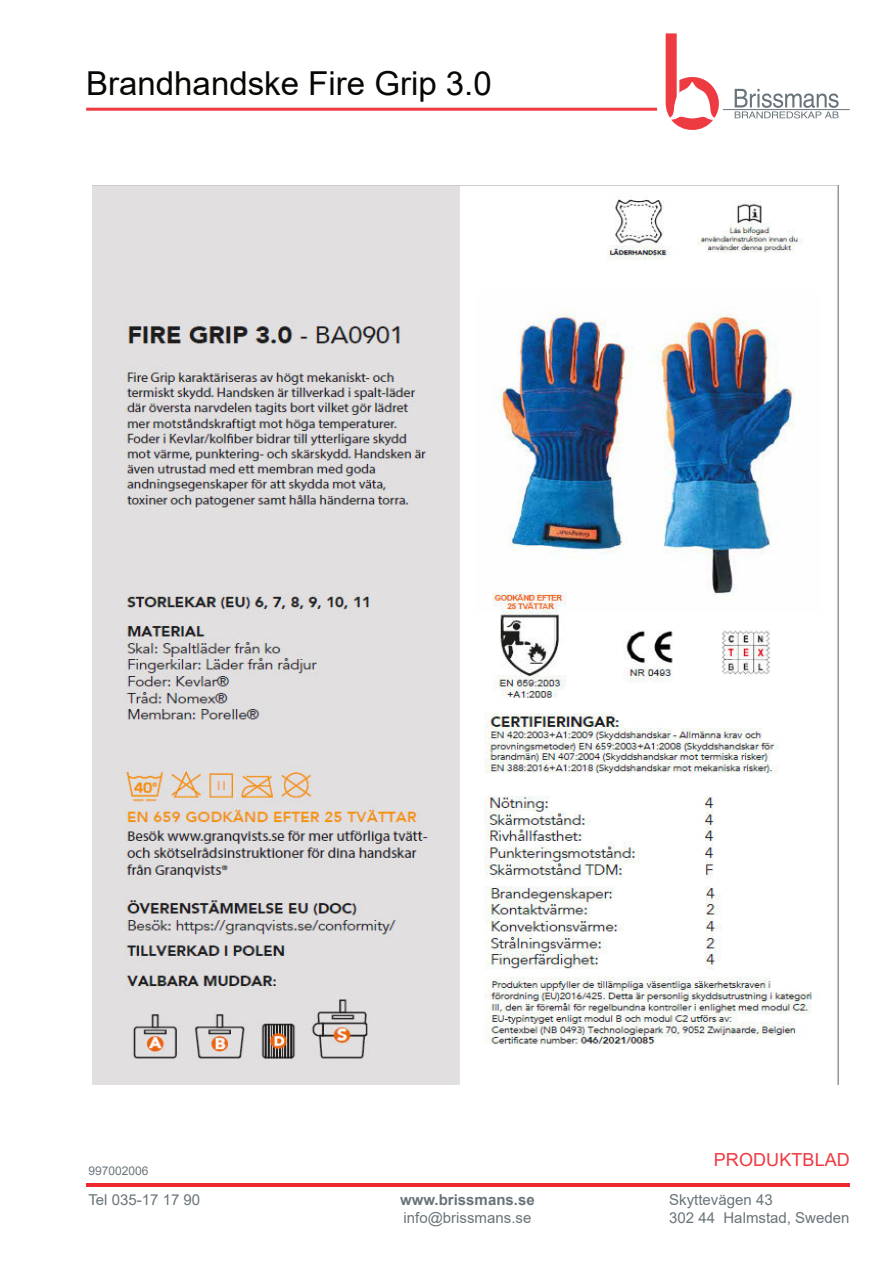
<style>
.page{position:relative;width:894px;height:1263px;background:#fff}
.page>*{position:absolute;margin:0;border:0;box-sizing:border-box;transform-origin:0 0}
.t1{font:33px "Arial";color:#080704}
.t2{font:18px "Arial";letter-spacing:.005em;color:#ee3a40}
.t3{font:15px/18px "Arial";color:#69747a}
.t4{font:700 15px "Arial";color:#69747a}
.t5{font:12px "Arial";color:#69747a}
</style>
<div class="page">
<img style="left:92px;top:185px;width:746px;height:899px">
<hr style="left:86px;top:108px;width:570px;height:3px;background:#ee3a40">
<hr style="left:87px;top:1183px;width:762px;height:3px;background:#ed282f">
<svg style="left:734px;top:89px;width:104px;height:29px"></svg>
<hr style="left:722px;top:109px;width:127px;height:1px;background:#68747a">
<svg style="left:665px;top:33px;width:61px;height:97px"></svg>
<h1 class="t1" style="left:86px;top:71px;width:407px">Brandhandske Fire Grip 3.0</h1>
<p class="t5" style="left:88px;top:1166px;width:62px">997002006</p>
<p class="t3" style="left:88px;top:1192px;width:113px">Tel 035-17 17 90</p>
<p class="t4" style="left:400px;top:1194px;width:136px">www.brissmans.se</p>
<p class="t3" style="left:403px;top:1210px;width:129px">info@brissmans.se</p>
<p class="t2" style="left:713px;top:1153px;width:137px">PRODUKTBLAD</p>
<p class="t3" style="left:669px;top:1192px;width:182px">Skyttevägen 43<br>302 44 Halmstad, Sweden</p>
</div>
